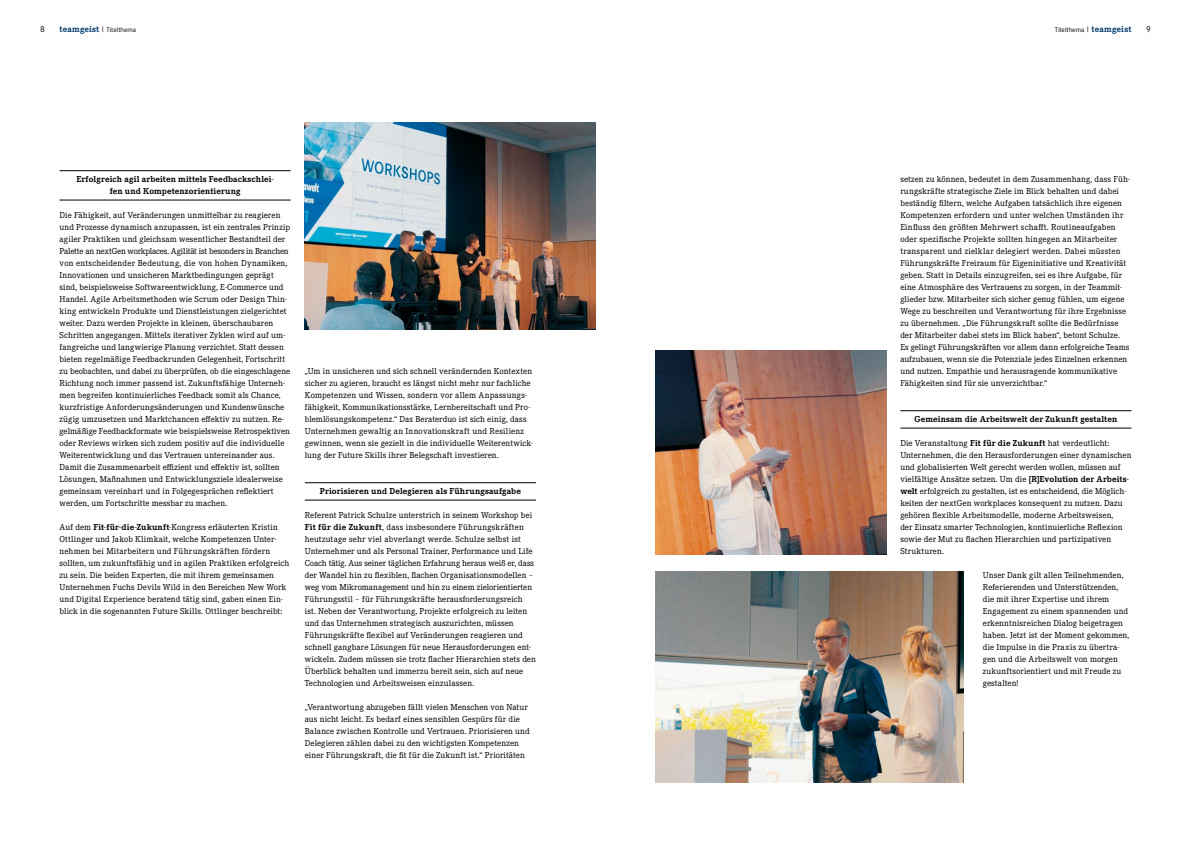
<style>
.page{position:relative;width:1191px;height:842px;background:#fff}
.page>*{position:absolute;margin:0;border:0;box-sizing:border-box;transform-origin:0 0}
.P_-_Fließtext{font:9px/12px "Corporate E";letter-spacing:.01em;color:#000}
.P_-_Zwischenüberschrift{font:700 9px/12px "Corporate E";letter-spacing:.015em;color:#000;text-align:center}
.t1{font:9px "Corporate S";color:#000}
.t2{font:7px "Corporate S";color:#000}
.s1{font-family:"Corporate E";font-weight:700;font-size:9px;color:#003669}
.s2{font-weight:700}
</style>
<div class="page">
<hr style="left:60px;top:200px;width:231px;height:1px;background:#000">
<hr style="left:60px;top:170px;width:231px;height:1px;background:#000">
<hr style="left:305px;top:500px;width:231px;height:1px;background:#000">
<hr style="left:305px;top:482px;width:231px;height:1px;background:#000">
<hr style="left:900px;top:428px;width:231px;height:1px;background:#000">
<hr style="left:900px;top:410px;width:231px;height:1px;background:#000">
<img style="left:305px;top:122px;width:291px;height:208px">
<img style="left:655px;top:350px;width:231px;height:204px">
<img style="left:655px;top:571px;width:308px;height:211px">
<p class="t1" style="left:40px;top:23px;width:6px">8</p>
<p class="t2" style="left:60px;top:25px;width:78px"><span class="s1">teamgeist</span> | Titelthema</p>
<p class="t2" style="left:1054px;top:25px;width:78px">Titelthema | <span class="s1">teamgeist</span></p>
<p class="t1" style="left:1146px;top:23px;width:6px">9</p>
<p class="P_-_Zwischenüberschrift" style="left:76px;top:173px;width:199px">Erfolgreich agil arbeiten mittels Feedbackschlei&shy;fen und Kompetenzorientierung</p>
<p class="P_-_Fließtext" style="left:60px;top:209px;width:232px">Die Fähigkeit, auf Veränderungen unmittelbar zu reagieren und Prozesse dynamisch anzupassen, ist ein zentrales Prinzip agiler Praktiken und gleichsam wesentlicher Bestandteil der Palette an nextGen workplaces. Agilität ist besonders in Branchen von entscheidender Bedeutung, die von hohen Dynamiken, Innovationen und unsicheren Marktbedingungen geprägt sind, beispielsweise Softwareentwicklung, E-Commerce und Handel. Agile Arbeitsmethoden wie Scrum oder Design Thin&shy;king entwickeln Produkte und Dienstleistungen zielgerichtet weiter. Dazu werden Projekte in kleinen, überschaubaren Schritten angegangen. Mittels iterativer Zyklen wird auf um&shy;fangreiche und langwierige Planung verzichtet. Statt dessen bieten regelmäßige Feedbackrunden Gelegenheit, Fortschritt zu beobachten, und dabei zu überprüfen, ob die eingeschlagene Richtung noch immer passend ist. Zukunftsfähige Unterneh&shy;men begreifen kontinuierliches Feedback somit als Chance, kurzfristige Anforderungsänderungen und Kundenwünsche zügig umzusetzen und Marktchancen effektiv zu nutzen. Re&shy;gelmäßige Feedbackformate wie beispielsweise Retrospektiven oder Reviews wirken sich zudem positiv auf die individuelle Weiterentwicklung und das Vertrauen untereinander aus.<br>Damit die Zusammenarbeit effizient und effektiv ist, sollten Lösungen, Maßnahmen und Entwicklungsziele idealerweise gemeinsam vereinbart und in Folgegesprächen reflektiert werden, um Fortschritte messbar zu machen.</p>
<p class="P_-_Fließtext" style="left:60px;top:521px;width:231px">Auf dem <span class="s2">Fit-für-die-Zukunft</span>-Kongress erläuterten Kristin Ottlinger und Jakob Klimkait, welche Kompetenzen Unter&shy;nehmen bei Mitarbeitern und Führungskräften fördern sollten, um zukunftsfähig und in agilen Praktiken erfolgreich zu sein. Die beiden Experten, die mit ihrem gemeinsamen Unternehmen Fuchs Devils Wild in den Bereichen New Work und Digital Experience beratend tätig sind, gaben einen Ein&shy;blick in die sogenannten Future Skills. Ottlinger beschreibt:</p>
<p class="P_-_Fließtext" style="left:305px;top:365px;width:229px">„Um in unsicheren und sich schnell verändernden Kontexten sicher zu agieren, braucht es längst nicht mehr nur fachliche Kompetenzen und Wissen, sondern vor allem Anpassungs&shy;fähigkeit, Kommunikationsstärke, Lernbereitschaft und Pro&shy;blemlösungskompetenz.“ Das Beraterduo ist sich einig, dass Unternehmen gewaltig an Innovationskraft und Resilienz gewinnen, wenn sie gezielt in die individuelle Weiterentwick&shy;lung der Future Skills ihrer Belegschaft investieren.</p>
<p class="P_-_Zwischenüberschrift" style="left:320px;top:485px;width:203px">Priorisieren und Delegieren als Führungsaufgabe</p>
<p class="P_-_Fließtext" style="left:305px;top:509px;width:233px">Referent Patrick Schulze unterstrich in seinem Workshop bei <span class="s2">Fit für die Zukunft</span>, dass insbesondere Führungskräften heutzutage sehr viel abverlangt werde. Schulze selbst ist Unternehmer und als Personal Trainer, Performance und Life Coach tätig. Aus seiner täglichen Erfahrung heraus weiß er, dass der Wandel hin zu flexiblen, flachen Organisationsmodellen – weg vom Mikromanagement und hin zu einem zielorientierten Führungsstil – für Führungskräfte herausforderungsreich ist. Neben der Verantwortung, Projekte erfolgreich zu leiten und das Unternehmen strategisch auszurichten, müssen Führungskräfte flexibel auf Veränderungen reagieren und schnell gangbare Lösungen für neue Herausforderungen ent&shy;wickeln. Zudem müssen sie trotz flacher Hierarchien stets den Überblick behalten und immerzu bereit sein, sich auf neue Technologien und Arbeitsweisen einzulassen.</p>
<p class="P_-_Fließtext" style="left:305px;top:701px;width:226px">„Verantwortung abzugeben fällt vielen Menschen von Natur aus nicht leicht. Es bedarf eines sensiblen Gespürs für die Balance zwischen Kontrolle und Vertrauen. Priorisieren und Delegieren zählen dabei zu den wichtigsten Kompetenzen einer Führungskraft, die fit für die Zukunft ist.“ Prioritäten</p>
<p class="P_-_Fließtext" style="left:900px;top:173px;width:231px">setzen zu können, bedeutet in dem Zusammenhang, dass Füh&shy;rungskräfte strategische Ziele im Blick behalten und dabei beständig filtern, welche Aufgaben tatsächlich ihre eigenen Kompetenzen erfordern und unter welchen Umständen ihr Einfluss den größten Mehrwert schafft. Routineaufgaben oder spezifische Projekte sollten hingegen an Mitarbeiter transparent und zielklar delegiert werden. Dabei müssten Führungskräfte Freiraum für Eigeninitiative und Kreativität geben. Statt in Details einzugreifen, sei es ihre Aufgabe, für eine Atmosphäre des Vertrauens zu sorgen, in der Teammit&shy;glieder bzw. Mitarbeiter sich sicher genug fühlen, um eigene Wege zu beschreiten und Verantwortung für ihre Ergebnisse zu übernehmen. „Die Führungskraft sollte die Bedürfnisse der Mitarbeiter dabei stets im Blick haben“, betont Schulze.<br>Es gelingt Führungskräften vor allem dann erfolgreiche Teams aufzubauen, wenn sie die Potenziale jedes Einzelnen erkennen und nutzen. Empathie und herausragende kommunikative Fähigkeiten sind für sie unverzichtbar.“</p>
<p class="P_-_Zwischenüberschrift" style="left:914px;top:413px;width:204px">Gemeinsam die Arbeitswelt der Zukunft gestalten</p>
<p class="P_-_Fließtext" style="left:900px;top:437px;width:233px">Die Veranstaltung <span class="s2">Fit für die Zukunft</span> hat verdeutlicht:<br>Unternehmen, die den Herausforderungen einer dynamischen und globalisierten Welt gerecht werden wollen, müssen auf vielfältige Ansätze setzen. Um die <span class="s2">[R]Evolution der Arbeits&shy;welt</span> erfolgreich zu gestalten, ist es entscheidend, die Möglich&shy;keiten der nextGen workplaces konsequent zu nutzen. Dazu gehören flexible Arbeitsmodelle, moderne Arbeitsweisen,<br>der Einsatz smarter Technologien, kontinuierliche Reflexion sowie der Mut zu flachen Hierarchien und partizipativen Strukturen.</p>
<p class="P_-_Fließtext" style="left:982px;top:569px;width:148px">Unser Dank gilt allen Teilnehmenden, Referierenden und Unterstützenden, die mit ihrer Expertise und ihrem Engagement zu einem spannenden und erkenntnisreichen Dialog beigetragen haben. Jetzt ist der Moment gekommen, die Impulse in die Praxis zu übertra&shy;gen und die Arbeitswelt von morgen zukunftsorientiert und mit Freude zu gestalten!</p>
</div>
